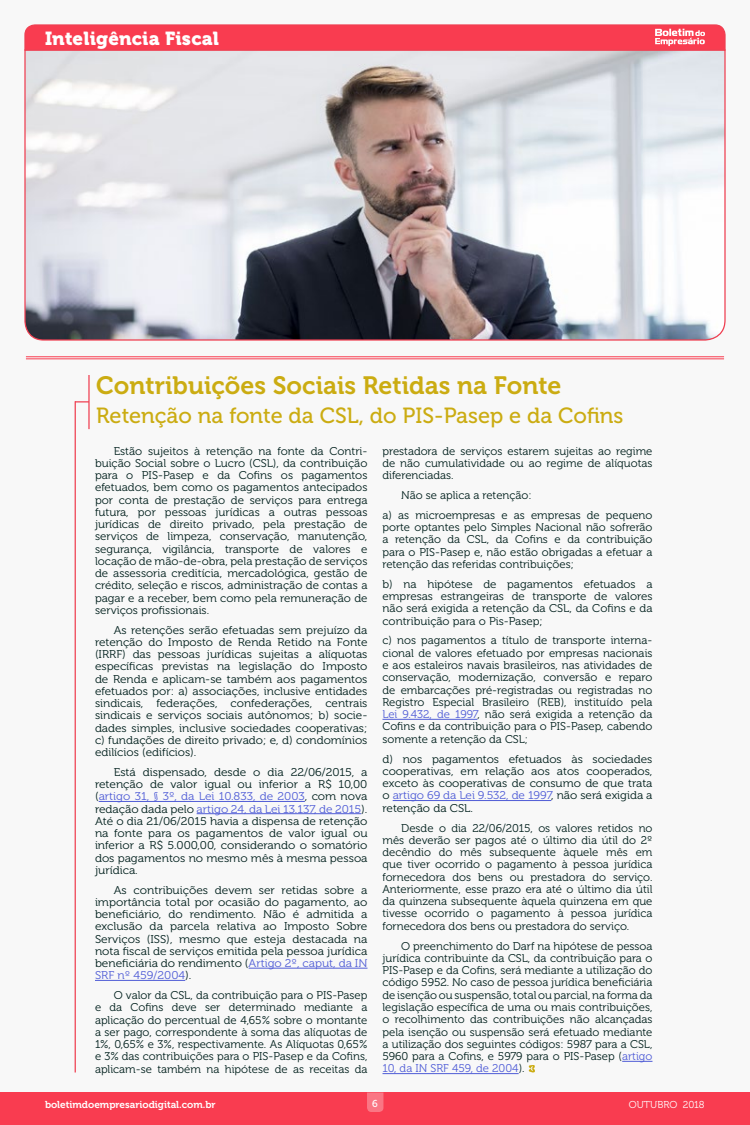
<style>
.page{position:relative;width:750px;height:1125px;background:#fff}
.page>*{position:absolute;margin:0;border:0;box-sizing:border-box;transform-origin:0 0}
.t1{font:25px "Museo 700";color:#cbac12}
.t2{font:21.88px "Museo 500";color:#cbac12}
.t3{font:18.75px "Museo 900";letter-spacing:.01em;color:#fff}
.t4{font:11.25px/12.2px "Museo 300";color:#001f1c;text-align:justify}
.t5{font:11.25px/12.2px "Museo 300";color:#001f1c;text-align:justify;scale:1.06 1}
.t6{font:11.25px/12.2px "Museo 300";color:#001f1c;text-align:justify;scale:1.05 1}
.t7{font:10px "Museo 700";color:#fff}
.t8{font:10px "Museo 300";color:#fff}
.t9{font:10px "Museo 500";color:#fff}
.s1{color:#4f5cd6}
</style>
<div class="page">
<div style="left:0;top:0;width:750px;height:1115px;background:#f8f8f8"></div>
<hr style="left:75px;top:401px;width:1px;height:671px;background:#ef4052">
<hr style="left:88px;top:375px;width:2px;height:54px;background:#ef4052">
<svg style="left:75px;top:401px;width:14px;height:1px"></svg>
<div style="left:0;top:1092px;width:750px;height:33px;background:#f93c50"></div>
<svg style="left:24px;top:51px;width:702px;height:290px"></svg>
<svg style="left:24px;top:24px;width:702px;height:27px;background:#f74457"></svg>
<hr style="left:26px;top:357px;width:698px;height:1px;background:#f93c50">
<hr style="left:26px;top:359px;width:698px;height:1px;background:#f93c50">
<hr style="left:99px;top:801px;width:206px;height:1px;background:#4f5cd6">
<hr style="left:197px;top:813px;width:164px;height:1px;background:#4f5cd6">
<hr style="left:249px;top:968px;width:118px;height:1px;background:#4f5cd6">
<hr style="left:95px;top:980px;width:90px;height:1px;background:#4f5cd6">
<hr style="left:382px;top:719px;width:95px;height:1px;background:#4f5cd6">
<hr style="left:393px;top:800px;width:158px;height:1px;background:#4f5cd6">
<hr style="left:622px;top:1061px;width:31px;height:1px;background:#4f5cd6">
<hr style="left:382px;top:1073px;width:137px;height:1px;background:#4f5cd6">
<svg style="left:528px;top:1065px;width:7px;height:8px"></svg>
<svg style="left:367px;top:1092px;width:16px;height:20px"></svg>
<h3 class="t3" style="left:45px;top:27px;width:176px">Inteligência Fiscal</h3>
<h1 class="t1" style="left:96px;top:371px;width:467px">Contribuições Sociais Retidas na Fonte</h1>
<h2 class="t2" style="left:96px;top:403px;width:529px">Retenção na fonte da CSL, do PIS-Pasep e da Cofins</h2>
<p class="t4" style="left:95px;top:445px;width:274px;text-indent:19px">Estão sujeitos à retenção na fonte da Contri&shy;buição Social sobre o Lucro (CSL), da contribuição para o PIS-Pasep e da Cofins os pagamentos efetuados, bem como os pagamentos antecipados por conta de prestação de serviços para entrega futura, por pessoas jurídicas a outras pessoas jurídicas de direito privado, pela prestação de serviços de limpeza, conservação, manutenção, segurança, vigilância, transporte de valores e locação de mão-de-obra, pela prestação de serviços de assessoria creditícia, mercadológica, gestão de crédito, seleção e riscos, administração de contas a pagar e a receber, bem como pela remuneração de serviços profissionais.</p>
<p class="t6" style="left:95px;top:624px;width:261px;text-indent:19px">As retenções serão efetuadas sem prejuízo da retenção do Imposto de Renda Retido na Fonte (IRRF) das pessoas jurídicas sujeitas a alíquotas específicas previstas na legislação do Imposto de Renda e aplicam-se também aos pagamentos efetuados por: a) associações, inclusive entidades sindicais, federações, confederações, centrais sindicais e serviços sociais autônomos; b) socie&shy;dades simples, inclusive sociedades cooperativas; c) fundações de direito privado; e, d) condomínios edilícios (edifícios).</p>
<p class="t5" style="left:95px;top:766px;width:259px;text-indent:19px">Está dispensado, desde o dia 22/06/2015, a retenção de valor igual ou inferior a R$ 10,00 (<span class="s1">artigo 31, § 3º, da Lei 10.833, de 2003</span>, com nova redação dada pelo <span class="s1">artigo 24, da Lei 13.137, de 2015</span>).<br>Até o dia 21/06/2015 havia a dispensa de retenção na fonte para os pagamentos de valor igual ou inferior a R$ 5.000,00, considerando o somatório dos pagamentos no mesmo mês à mesma pessoa jurídica.</p>
<p class="t5" style="left:95px;top:884px;width:259px;text-indent:19px">As contribuições devem ser retidas sobre a importância total por ocasião do pagamento, ao beneficiário, do rendimento. Não é admitida a exclusão da parcela relativa ao Imposto Sobre Serviços (ISS), mesmo que esteja destacada na nota fiscal de serviços emitida pela pessoa jurídica beneficiária do rendimento (<span class="s1">Artigo 2º, caput, da IN SRF nº 459/2004</span>).</p>
<p class="t4" style="left:95px;top:989px;width:274px;text-indent:19px">O valor da CSL, da contribuição para o PIS-Pasep e da Cofins deve ser determinado mediante a aplicação do percentual de 4,65% sobre o montante a ser pago, correspondente à soma das alíquotas de 1%, 0,65% e 3%, respectivamente. As Alíquotas 0,65% e 3% das contribuições para o PIS-Pasep e da Cofins, aplicam-se também na hipótese de as receitas da</p>
<p class="t4" style="left:382px;top:445px;width:272px">prestadora de serviços estarem sujeitas ao regime de não cumulatividade ou ao regime de alíquotas diferenciadas.</p>
<p class="t4" style="left:382px;top:486px;width:271px;line-height:19.8px;text-indent:19px">Não se aplica a retenção:<br>a) as microempresas e as empresas de pequeno</p>
<p class="t4" style="left:382px;top:521px;width:272px">porte optantes pelo Simples Nacional não sofrerão a retenção da CSL, da Cofins e da contribuição para o PIS-Pasep e, não estão obrigadas a efetuar a retenção das referidas contribuições;</p>
<p class="t4" style="left:382px;top:578px;width:272px">b) na hipótese de pagamentos efetuados a empresas estrangeiras de transporte de valores não será exigida a retenção da CSL, da Cofins e da contribuição para o Pis-Pasep;</p>
<p class="t4" style="left:382px;top:635px;width:272px">c) nos pagamentos a título de transporte interna&shy;cional de valores efetuado por empresas nacionais e aos estaleiros navais brasileiros, nas atividades de conservação, modernização, conversão e reparo de embarcações pré-registradas ou registradas no Registro Especial Brasileiro (REB), instituído pela <span class="s1">Lei 9.432, de 1997</span>, não será exigida a retenção da Cofins e da contribuição para o PIS-Pasep, cabendo somente a retenção da CSL;</p>
<p class="t6" style="left:382px;top:753px;width:259px">d) nos pagamentos efetuados às sociedades cooperativas, em relação aos atos cooperados, exceto às cooperativas de consumo de que trata o <span class="s1">artigo 69 da Lei 9.532, de 1997</span>, não será exigida a retenção da CSL.</p>
<p class="t4" style="left:383px;top:822px;width:272px;text-indent:19px">Desde o dia 22/06/2015, os valores retidos no mês deverão ser pagos até o último dia útil do 2º decêndio do mês subsequente àquele mês em que tiver ocorrido o pagamento à pessoa jurídica fornecedora dos bens ou prestadora do serviço.<br>Anteriormente, esse prazo era até o último dia útil da quinzena subsequente àquela quinzena em que tivesse ocorrido o pagamento à pessoa jurídica fornecedora dos bens ou prestadora do serviço.</p>
<p class="t4" style="left:383px;top:940px;width:272px;text-indent:19px">O preenchimento do Darf na hipótese de pessoa jurídica contribuinte da CSL, da contribuição para o PIS-Pasep e da Cofins, será mediante a utilização do código 5952. No caso de pessoa jurídica beneficiária de isenção ou suspensão, total ou parcial, na forma da legislação específica de uma ou mais contribuições, o recolhimento das contribuições não alcançadas pela isenção ou suspensão será efetuado mediante a utilização dos seguintes códigos: 5987 para a CSL, 5960 para a Cofins, e 5979 para o PIS-Pasep (<span class="s1">artigo 10, da IN SRF 459, de 2004</span>).</p>
<p class="t9" style="left:372px;top:1099px;width:7px">6</p>
<p class="t7" style="left:45px;top:1099px;width:172px">boletimdoempresariodigital.com.br</p>
<p class="t8" style="left:629px;top:1100px;width:77px">OUTUBRO 2018</p>
</div>
